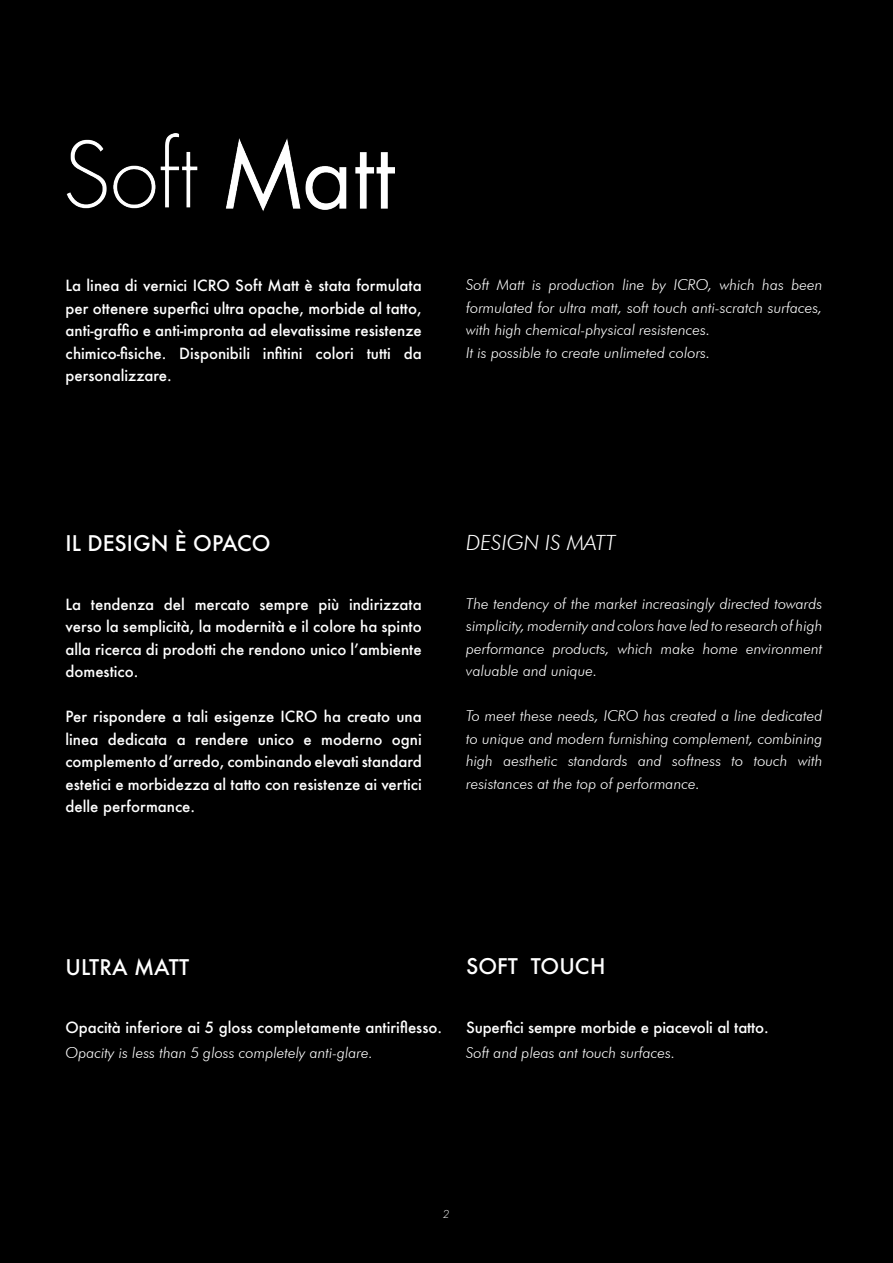
<style>
.page{position:relative;width:893px;height:1263px;background:#000}
.page>*{position:absolute;margin:0;border:0;box-sizing:border-box;transform-origin:0 0}
.t1{font:500 21px "Futura";color:#fff}
.t2{font:italic 300 21px "Futura BT";color:#fff}
.t3{font:500 15px/22.5px "Futura";color:#fff;text-align:justify}
.t4{font:italic 300 15px/22.5px "Futura BT";color:#fff;text-align:justify}
.t5{font:italic 300 12px "Futura PT";color:#fff}
</style>
<div class="page">
<img style="left:66px;top:133px;width:329px;height:79px">
<p class="t3" style="left:65px;top:274px;width:358px">La linea di vernici ICRO Soft Matt è stata formulata per ottenere superfici ultra opache, morbide al tatto, anti-graffio e anti-impronta ad elevatissime resistenze chimico-fisiche. Disponibili infitini colori tutti da personalizzare.</p>
<p class="t4" style="left:466px;top:273px;width:358px">Soft Matt is production line by ICRO, which has been formulated for ultra matt, soft touch anti-scratch surfaces, with high chemical-physical resistences.</p>
<p class="t4" style="left:466px;top:341px;width:246px">It is possible to create unlimeted colors.</p>
<p class="t1" style="left:65px;top:529px;width:206px">IL DESIGN È OPACO</p>
<p class="t2" style="left:466px;top:529px;width:151px">DESIGN IS MATT</p>
<p class="t3" style="left:65px;top:593px;width:358px">La tendenza del mercato sempre più indirizzata verso la semplicità, la modernità e il colore ha spinto alla ricerca di prodotti che rendono unico l’ambiente domestico.</p>
<p class="t3" style="left:65px;top:705px;width:358px">Per rispondere a tali esigenze ICRO ha creato una linea dedicata a rendere unico e moderno ogni complemento d’arredo, combinando elevati standard estetici e morbidezza al tatto con resistenze ai vertici delle performance.</p>
<p class="t4" style="left:466px;top:592px;width:358px">The tendency of the market increasingly directed towards simplicity, modernity and colors have led to research of high performance products, which make home environment valuable and unique.</p>
<p class="t4" style="left:466px;top:705px;width:358px">To meet these needs, ICRO has created a line dedicated to unique and modern furnishing complement, combining high aesthetic standards and softness to touch with resistances at the top of performance.</p>
<p class="t1" style="left:65px;top:953px;width:125px">ULTRA MATT</p>
<p class="t3" style="left:65px;top:1015px;width:378px">Opacità inferiore ai 5 gloss completamente antiriflesso.</p>
<p class="t4" style="left:65px;top:1041px;width:309px">Opacity is less than 5 gloss completely anti-glare.</p>
<p class="t1" style="left:466px;top:951px;width:141px">SOFT TOUCH</p>
<p class="t3" style="left:466px;top:1015px;width:304px">Superfici sempre morbide e piacevoli al tatto.</p>
<p class="t4" style="left:466px;top:1041px;width:211px">Soft and pleas ant touch surfaces.</p>
<p class="t5" style="left:443px;top:1207px;width:8px">2</p>
</div>
